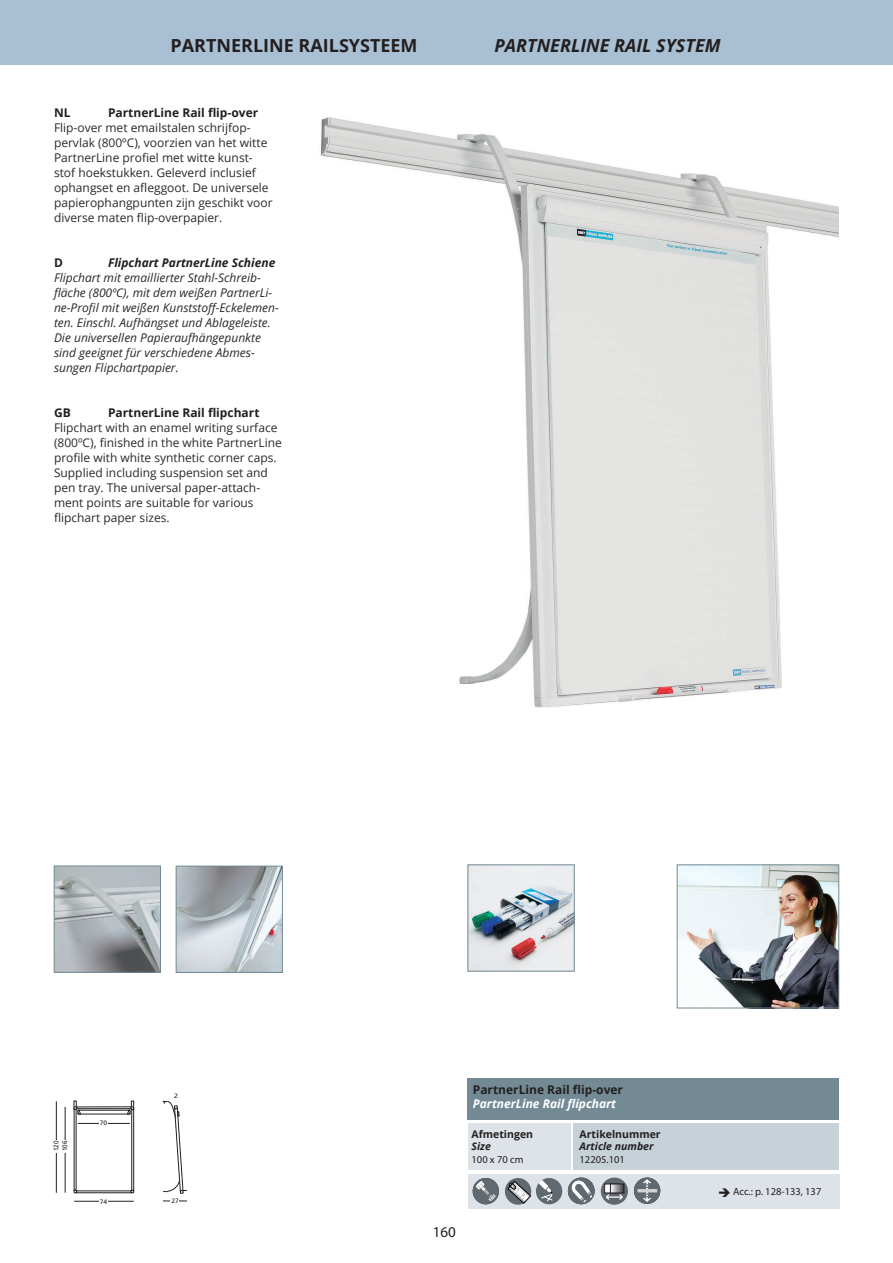
<style>
.page{position:relative;width:893px;height:1263px;background:#fff}
.page>*{position:absolute;margin:0;border:0;box-sizing:border-box;transform-origin:0 0}
.t1{font:700 18px "Open Sans";color:#231f20}
.t2{font:italic 700 18px "Open Sans";color:#231f20}
.t3{font:15px "Myriad Pro";color:#231f20}
.Body_recht{font:12px/15px "Open Sans";color:#2b292a}
.Body_italic{font:italic 12px/15px "Open Sans";color:#2b292a}
.t4{font:700 12px "Open Sans";color:#231f20}
.t5{font:italic 700 12px "Open Sans";color:#231f20}
.t6{font:italic 700 12px "Open Sans";color:#fff}
.t7{font:10.5px "Myriad Pro";color:#231f20}
.t8{font:700 10.5px "Open Sans";color:#231f20}
.t9{font:italic 700 10.5px "Open Sans";color:#231f20}
.t10{font:6.6px "Frutiger";color:#231f20;scale:.95 1}
.t11{font:6.3px "Frutiger";color:#231f20;scale:1.05 1}
</style>
<div class="page">
<img style="left:56px;top:868px;width:103px;height:102px">
<div style="left:54px;top:866px;width:107px;height:106px;border:1px solid #738a95"></div>
<img style="left:470px;top:867px;width:102px;height:102px">
<img style="left:321px;top:117px;width:518px;height:591px">
<hr style="left:65px;top:1107px;width:1px;height:86px;background:#231f20">
<div style="left:61px;top:1140px;width:8px;height:12px;background:#fff"></div>
<hr style="left:74px;top:1201px;width:60px;height:1px;background:#231f20">
<div style="left:99px;top:1198px;width:8px;height:7px;background:#fff"></div>
<hr style="left:56px;top:1101px;width:1px;height:92px;background:#231f20">
<div style="left:53px;top:1140px;width:7px;height:12px;background:#fff"></div>
<svg style="left:163px;top:1201px;width:24px;height:1px"></svg>
<div style="left:170px;top:1198px;width:9px;height:6px;background:#fff"></div>
<svg style="left:163px;top:1101px;width:24px;height:92px"></svg>
<svg style="left:73px;top:1100px;width:61px;height:93px"></svg>
<div style="left:573px;top:1123px;width:266px;height:47px;background:#c6d1d8"></div>
<div style="left:468px;top:1123px;width:102px;height:47px;background:#dde3e8"></div>
<div style="left:468px;top:1078px;width:371px;height:42px;background:#738a95"></div>
<img style="left:178px;top:868px;width:103px;height:102px">
<div style="left:176px;top:866px;width:107px;height:106px;border:1px solid #738a95"></div>
<img style="left:679px;top:867px;width:158px;height:139px">
<div style="left:677px;top:865px;width:162px;height:143px;border:1px solid #738a95"></div>
<div style="left:468px;top:1174px;width:371px;height:34px;background:#dde3e8"></div>
<div style="left:473px;top:1178px;width:26px;height:26px;background:#5f696f;border-radius:50%"></div>
<svg style="left:476px;top:1181px;width:20px;height:20px"></svg>
<svg style="left:567px;top:1177px;width:28px;height:28px"></svg>
<div style="left:536px;top:1178px;width:26px;height:26px;background:#5f696f;border-radius:50%"></div>
<svg style="left:539px;top:1180px;width:14px;height:22px"></svg>
<div style="left:505px;top:1178px;width:26px;height:26px;background:#5f696f;border-radius:50%"></div>
<svg style="left:508px;top:1181px;width:22px;height:22px"></svg>
<svg style="left:601px;top:1177px;width:27px;height:28px"></svg>
<svg style="left:607px;top:1186px;width:3px;height:5px"></svg>
<svg style="left:605px;top:1193px;width:19px;height:8px"></svg>
<svg style="left:612px;top:1186px;width:10px;height:5px"></svg>
<div style="left:610px;top:1184px;width:14px;height:9px;border:1px solid #231f20"></div>
<div style="left:634px;top:1177px;width:26px;height:27px;background:#5f696f;border-radius:50%"></div>
<hr style="left:637px;top:1189px;width:20px;height:3px;background:#d1d2d4">
<svg style="left:643px;top:1179px;width:8px;height:23px"></svg>
<div style="left:0;top:0;width:893px;height:64px;background:#a9bfd3"></div>
<p class="t1" style="left:170px;top:33px;width:249px">PARTNERLINE RAILSYSTEEM</p>
<p class="t2" style="left:494px;top:33px;width:228px">PARTNERLINE RAIL SYSTEM</p>
<p class="t4" style="left:54px;top:105px;width:18px">NL</p>
<p class="t4" style="left:108px;top:105px;width:152px">PartnerLine Rail flip-over</p>
<p class="Body_recht" style="left:54px;top:120px;width:220px">Flip-over met emailstalen schrijfop&shy;pervlak (800ºC), voorzien van het witte PartnerLine profiel met witte kunst&shy;stof hoekstukken. Geleverd inclusief ophangset en afleggoot. De universele papierophangpunten zijn geschikt voor diverse maten flip-overpapier.</p>
<p class="t4" style="left:54px;top:255px;width:10px">D</p>
<p class="t5" style="left:108px;top:255px;width:169px">Flipchart PartnerLine Schiene</p>
<p class="Body_italic" style="left:54px;top:270px;width:226px">Flipchart mit emaillierter Stahl-Schreib&shy;fläche (800ºC), mit dem weißen PartnerLi&shy;ne-Profil mit weißen Kunststoff-Eckelemen&shy;ten. Einschl. Aufhängset und Ablageleiste.<br>Die universellen Papieraufhängepunkte sind geeignet für verschiedene Abmes&shy;sungen Flipchartpapier.</p>
<p class="t4" style="left:54px;top:405px;width:18px">GB</p>
<p class="t4" style="left:108px;top:405px;width:153px">PartnerLine Rail flipchart</p>
<p class="Body_recht" style="left:54px;top:420px;width:229px">Flipchart with an enamel writing surface (800ºC), finished in the white PartnerLine profile with white synthetic corner caps.<br>Supplied including suspension set and pen tray. The universal paper-attach&shy;ment points are suitable for various flipchart paper sizes.</p>
<p class="t10" style="left:61px;top:1151px;width:13px;rotate:-90deg">106</p>
<p class="t10" style="left:52px;top:1151px;width:13px;rotate:-90deg">120</p>
<p class="t11" style="left:100px;top:1119px;width:9px">70</p>
<p class="t11" style="left:100px;top:1197px;width:9px">74</p>
<p class="t11" style="left:174px;top:1092px;width:5px">2</p>
<p class="t11" style="left:171px;top:1197px;width:9px">27</p>
<p class="t4" style="left:473px;top:1081px;width:152px">PartnerLine Rail flip-over</p>
<p class="t6" style="left:473px;top:1095px;width:145px">PartnerLine Rail flipchart</p>
<p class="t8" style="left:472px;top:1126px;width:63px">Afmetingen</p>
<p class="t8" style="left:580px;top:1126px;width:83px">Artikelnummer</p>
<p class="t9" style="left:472px;top:1139px;width:21px">Size</p>
<p class="t9" style="left:580px;top:1139px;width:75px">Article number</p>
<p class="t7" style="left:472px;top:1153px;width:53px">100 x 70 cm</p>
<p class="t7" style="left:580px;top:1153px;width:47px">12205.101</p>
<p class="t3" style="left:433px;top:1222px;width:25px">160</p>
<p class="t7" style="left:718px;top:1185px;width:105px">➔ Acc.: p. 128-133, 137</p>
</div>
